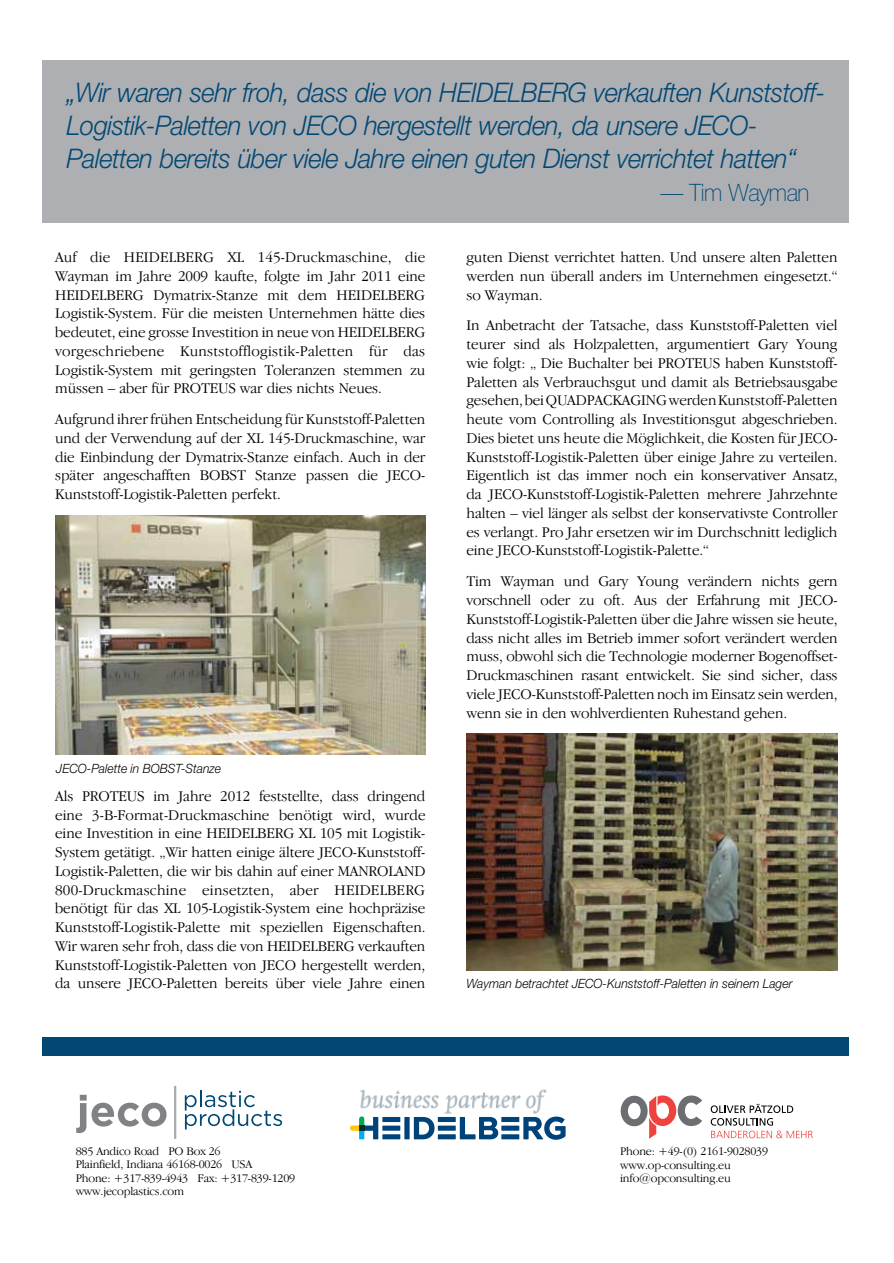
<style>
.page{position:relative;width:894px;height:1263px;background:#fff}
.page>*{position:absolute;margin:0;border:0;box-sizing:border-box;transform-origin:0 0}
.t1{font:italic 300 27px/33px "Helvetica Neue";letter-spacing:-.02em;color:#004774;scale:.95 1}
.t2{font:100 24px "Helvetica Neue";letter-spacing:-.02em;color:#004774;scale:.95 1}
.t3{font:300 15.3px/18.8px "Garamond IT Cby BT";letter-spacing:-.005em;color:#000;text-align:justify}
.t4{font:italic 300 12.75px "Helvetica Neue";color:#000;scale:.95 1}
.t5{font:300 12px/13.5px "Garamond IT Cby BT";letter-spacing:-.015em;color:#000}
</style>
<div class="page">
<div style="left:43px;top:60px;width:805px;height:162px;background:#adafb2"></div>
<img style="left:466px;top:734px;width:370px;height:236px">
<svg style="left:76px;top:1094px;width:90px;height:39px"></svg>
<hr style="left:174px;top:1086px;width:2px;height:52px;background:#a7a9ac">
<svg style="left:185px;top:1090px;width:97px;height:39px"></svg>
<img style="left:55px;top:515px;width:370px;height:239px">
<div style="left:43px;top:1037px;width:805px;height:18px;background:#004774"></div>
<svg style="left:620px;top:1095px;width:82px;height:43px"></svg>
<svg style="left:710px;top:1103px;width:102px;height:35px"></svg>
<img style="left:360px;top:1089px;width:187px;height:25px">
<svg style="left:413px;top:1117px;width:21px;height:22px"></svg>
<div style="left:404px;top:1117px;width:5px;height:22px;background:#00427a"></div>
<div style="left:382px;top:1117px;width:18px;height:5px;background:#00427a"></div>
<div style="left:382px;top:1125px;width:18px;height:5px;background:#00427a"></div>
<div style="left:382px;top:1134px;width:18px;height:5px;background:#00427a"></div>
<div style="left:437px;top:1117px;width:18px;height:5px;background:#00427a"></div>
<div style="left:437px;top:1125px;width:18px;height:5px;background:#00427a"></div>
<div style="left:437px;top:1134px;width:18px;height:5px;background:#00427a"></div>
<svg style="left:459px;top:1117px;width:39px;height:22px"></svg>
<div style="left:501px;top:1117px;width:18px;height:5px;background:#00427a"></div>
<div style="left:501px;top:1125px;width:18px;height:5px;background:#00427a"></div>
<div style="left:501px;top:1134px;width:18px;height:5px;background:#00427a"></div>
<svg style="left:523px;top:1116px;width:42px;height:23px"></svg>
<svg style="left:350px;top:1116px;width:28px;height:23px"></svg>
<h1 class="t1" style="left:67px;top:76px;width:799px">„Wir waren sehr froh, dass die von HEIDELBERG verkauften Kunststoff-<br>Logistik-Paletten von JECO hergestellt werden, da unsere JECO-<br>Paletten bereits über viele Jahre einen guten Dienst verrichtet hatten“</h1>
<h2 class="t2" style="left:660px;top:179px;width:158px">— Tim Wayman</h2>
<p class="t3" style="left:55px;top:247px;width:371px">Auf die HEIDELBERG XL 145-Druckmaschine, die Wayman im Jahre 2009 kaufte, folgte im Jahr 2011 eine HEIDELBERG Dymatrix-Stanze mit dem HEIDELBERG Logistik-System. Für die meisten Unternehmen hätte dies bedeutet, eine grosse Investition in neue von HEIDELBERG vorgeschriebene Kunststofflogistik-Paletten für das Logistik-System mit geringsten Toleranzen stemmen zu müssen – aber für PROTEUS war dies nichts Neues.</p>
<p class="t3" style="left:55px;top:409px;width:371px">Aufgrund ihrer frühen Entscheidung für Kunststoff-Paletten und der Verwendung auf der XL 145-Druckmaschine, war die Einbindung der Dymatrix-Stanze einfach. Auch in der später angeschafften BOBST Stanze passen die JECO-Kunststoff-Logistik-Paletten perfekt.</p>
<p class="t4" style="left:56px;top:760px;width:175px">JECO-Palette in BOBST-Stanze</p>
<p class="t3" style="left:55px;top:786px;width:372px">Als PROTEUS im Jahre 2012 feststellte, dass dringend eine 3-B-Format-Druckmaschine benötigt wird, wurde eine Investition in eine HEIDELBERG XL 105 mit Logistik-System getätigt. „Wir hatten einige ältere JECO-Kunststoff-Logistik-Paletten, die wir bis dahin auf einer MANROLAND 800-Druckmaschine einsetzten, aber HEIDELBERG benötigt für das XL 105-Logistik-System eine hochpräzise Kunststoff-Logistik-Palette mit speziellen Eigenschaften.<br>Wir waren sehr froh, dass die von HEIDELBERG verkauften Kunststoff-Logistik-Paletten von JECO hergestellt werden, da unsere JECO-Paletten bereits über viele Jahre einen</p>
<p class="t3" style="left:466px;top:247px;width:372px">guten Dienst verrichtet hatten. Und unsere alten Paletten werden nun überall anders im Unternehmen eingesetzt.“ so Wayman.</p>
<p class="t3" style="left:466px;top:316px;width:372px">In Anbetracht der Tatsache, dass Kunststoff-Paletten viel teurer sind als Holzpaletten, argumentiert Gary Young wie folgt: „ Die Buchalter bei PROTEUS haben Kunststoff-Paletten als Verbrauchsgut und damit als Betriebsausgabe gesehen, bei QUADPACKAGING werden Kunststoff-Paletten heute vom Controlling als Investitionsgut abgeschrieben.<br>Dies bietet uns heute die Möglichkeit, die Kosten für JECO-Kunststoff-Logistik-Paletten über einige Jahre zu verteilen.<br>Eigentlich ist das immer noch ein konservativer Ansatz, da JECO-Kunststoff-Logistik-Paletten mehrere Jahrzehnte halten – viel länger als selbst der konservativste Controller es verlangt. Pro Jahr ersetzen wir im Durchschnitt lediglich eine JECO-Kunststoff-Logistik-Palette.“</p>
<p class="t3" style="left:466px;top:571px;width:372px">Tim Wayman und Gary Young verändern nichts gern vorschnell oder zu oft. Aus der Erfahrung mit JECO-Kunststoff-Logistik-Paletten über die Jahre wissen sie heute, dass nicht alles im Betrieb immer sofort verändert werden muss, obwohl sich die Technologie moderner Bogenoffset-Druckmaschinen rasant entwickelt. Sie sind sicher, dass viele JECO-Kunststoff-Paletten noch im Einsatz sein werden, wenn sie in den wohlverdienten Ruhestand gehen.</p>
<p class="t4" style="left:466px;top:976px;width:344px">Wayman betrachtet JECO-Kunststoff-Paletten in seinem Lager</p>
<p class="t5" style="left:76px;top:1144px;width:221px">885 Andico Road PO Box 26<br>Plainfield, Indiana 46168-0026 USA<br>Phone: +317-839-4943 Fax: +317-839-1209 www.jecoplastics.com</p>
<p class="t5" style="left:620px;top:1144px;width:149px">Phone: +49-(0) 2161-9028039 www.op-consulting.eu info@opconsulting.eu</p>
</div>
